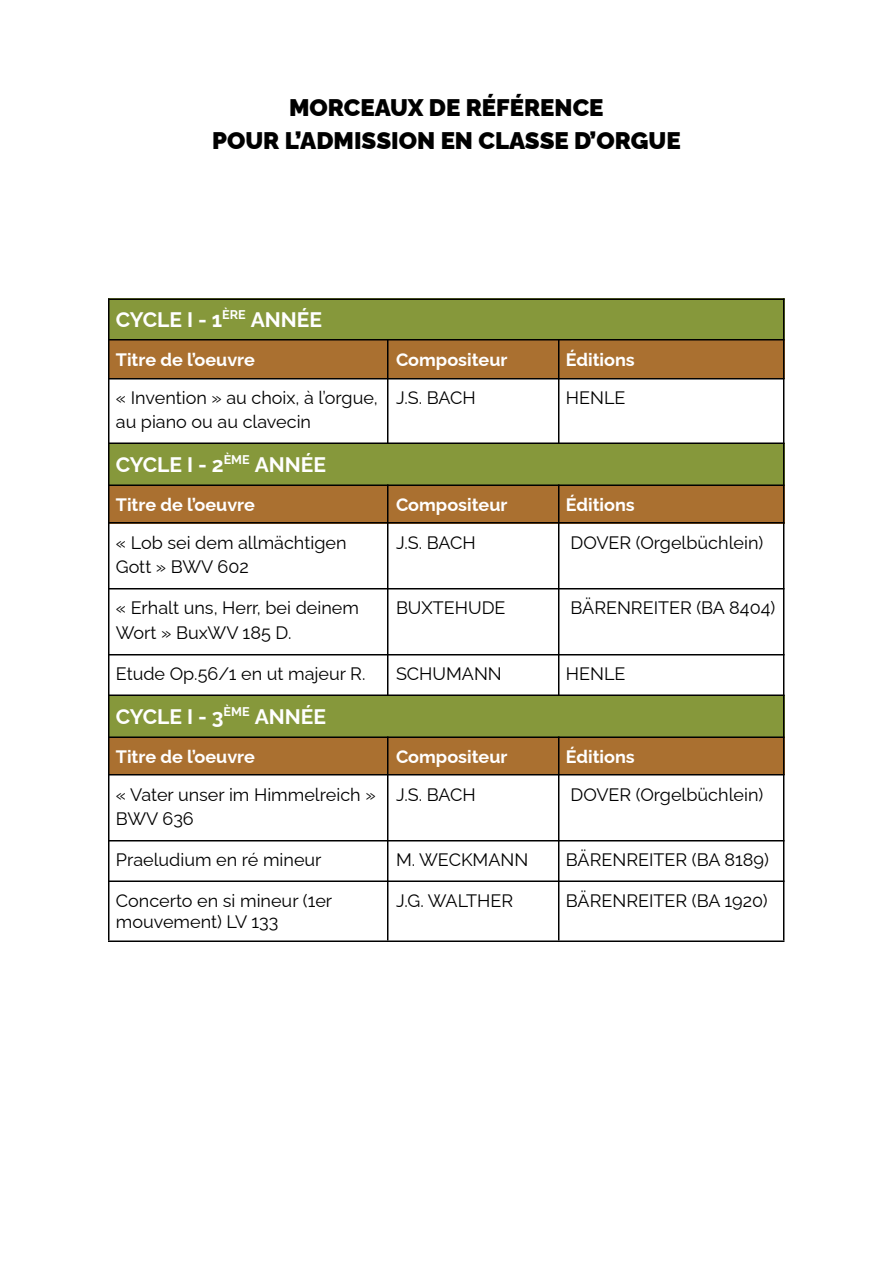
<style>
.page{position:relative;width:894px;height:1263px;background:#fff}
.page>*{position:absolute;margin:0;border:0;box-sizing:border-box;transform-origin:0 0}
.t1{font:900 24px/32.4px "Raleway";color:#000;text-align:center}
.t2{font:700 21px "Raleway";color:#fff}
.t3{font:18px/24.3px "Raleway";color:#000}
.t4{font:700 18px "Raleway";color:#fff}
</style>
<div class="page">
<div style="left:108px;top:299px;width:676px;height:41px;background:#86983b"></div>
<div style="left:108px;top:340px;width:280px;height:38px;background:#aa7030"></div>
<div style="left:388px;top:340px;width:170px;height:38px;background:#aa7030"></div>
<div style="left:558px;top:340px;width:226px;height:38px;background:#aa7030"></div>
<div style="left:108px;top:444px;width:676px;height:41px;background:#86983b"></div>
<div style="left:108px;top:485px;width:280px;height:39px;background:#aa7030"></div>
<div style="left:388px;top:485px;width:170px;height:39px;background:#aa7030"></div>
<div style="left:558px;top:485px;width:226px;height:39px;background:#aa7030"></div>
<div style="left:108px;top:696px;width:676px;height:41px;background:#86983b"></div>
<div style="left:108px;top:737px;width:280px;height:37px;background:#aa7030"></div>
<div style="left:388px;top:737px;width:170px;height:37px;background:#aa7030"></div>
<div style="left:558px;top:737px;width:226px;height:37px;background:#aa7030"></div>
<hr style="left:108px;top:299px;width:1px;height:641px;background:#000">
<hr style="left:387px;top:339px;width:2px;height:105px;background:#000">
<hr style="left:387px;top:485px;width:2px;height:211px;background:#000">
<hr style="left:387px;top:737px;width:2px;height:203px;background:#000">
<hr style="left:558px;top:339px;width:1px;height:105px;background:#000">
<hr style="left:558px;top:485px;width:1px;height:211px;background:#000">
<hr style="left:558px;top:737px;width:1px;height:203px;background:#000">
<hr style="left:783px;top:299px;width:2px;height:641px;background:#000">
<hr style="left:108px;top:299px;width:676px;height:1px;background:#000">
<hr style="left:108px;top:339px;width:676px;height:2px;background:#000">
<hr style="left:108px;top:378px;width:676px;height:2px;background:#000">
<hr style="left:108px;top:443px;width:676px;height:1px;background:#000">
<hr style="left:108px;top:485px;width:676px;height:1px;background:#000">
<hr style="left:108px;top:522px;width:676px;height:2px;background:#000">
<hr style="left:108px;top:588px;width:676px;height:2px;background:#000">
<hr style="left:108px;top:654px;width:676px;height:2px;background:#000">
<hr style="left:108px;top:695px;width:676px;height:1px;background:#000">
<hr style="left:108px;top:737px;width:676px;height:1px;background:#000">
<hr style="left:108px;top:774px;width:676px;height:2px;background:#000">
<hr style="left:108px;top:840px;width:676px;height:2px;background:#000">
<hr style="left:108px;top:881px;width:676px;height:1px;background:#000">
<hr style="left:108px;top:941px;width:676px;height:1px;background:#000">
<p class="t1" style="left:212px;top:92px;width:470px">MORCEAUX DE RÉFÉRENCE<br>POUR L’ADMISSION EN CLASSE D’ORGUE</p>
<p class="t2" style="left:116px;top:308px;width:208px">CYCLE I - 1<sup>ÈRE</sup> ANNÉE</p>
<p class="t4" style="left:116px;top:349px;width:141px">Titre de l’oeuvre</p>
<p class="t4" style="left:396px;top:349px;width:113px">Compositeur</p>
<p class="t4" style="left:566px;top:349px;width:71px">Éditions</p>
<p class="t3" style="left:116px;top:385px;width:264px">« Invention » au choix, à l’orgue, au piano ou au clavecin</p>
<p class="t3" style="left:396px;top:385px;width:81px">J.S. BACH</p>
<p class="t3" style="left:566px;top:385px;width:61px">HENLE</p>
<p class="t2" style="left:116px;top:453px;width:212px">CYCLE I - 2<sup>ÈME</sup> ANNÉE</p>
<p class="t4" style="left:116px;top:494px;width:141px">Titre de l’oeuvre</p>
<p class="t4" style="left:396px;top:494px;width:113px">Compositeur</p>
<p class="t4" style="left:566px;top:494px;width:71px">Éditions</p>
<p class="t3" style="left:116px;top:530px;width:232px">« Lob sei dem allmächtigen<br>Gott » BWV 602</p>
<p class="t3" style="left:396px;top:530px;width:81px">J.S. BACH</p>
<p class="t3" style="left:570px;top:530px;width:194px">DOVER (Orgelbüchlein)</p>
<p class="t3" style="left:116px;top:596px;width:245px">« Erhalt uns, Herr, bei deinem<br>Wort » BuxWV 185 D.</p>
<p class="t3" style="left:396px;top:596px;width:111px">BUXTEHUDE</p>
<p class="t3" style="left:570px;top:596px;width:206px">BÄRENREITER (BA 8404)</p>
<p class="t3" style="left:116px;top:661px;width:251px">Etude Op.56/1 en ut majeur R.</p>
<p class="t3" style="left:396px;top:661px;width:107px">SCHUMANN</p>
<p class="t3" style="left:566px;top:661px;width:61px">HENLE</p>
<p class="t2" style="left:116px;top:704px;width:212px">CYCLE I - 3<sup>ÈME</sup> ANNÉE</p>
<p class="t4" style="left:116px;top:746px;width:141px">Titre de l’oeuvre</p>
<p class="t4" style="left:396px;top:746px;width:113px">Compositeur</p>
<p class="t4" style="left:566px;top:746px;width:71px">Éditions</p>
<p class="t3" style="left:116px;top:782px;width:261px">« Vater unser im Himmelreich »<br>BWV 636</p>
<p class="t3" style="left:396px;top:782px;width:81px">J.S. BACH</p>
<p class="t3" style="left:570px;top:782px;width:194px">DOVER (Orgelbüchlein)</p>
<p class="t3" style="left:116px;top:848px;width:207px">Praeludium en ré mineur</p>
<p class="t3" style="left:396px;top:848px;width:134px">M. WECKMANN</p>
<p class="t3" style="left:566px;top:848px;width:205px">BÄRENREITER (BA 8189)</p>
<p class="t3" style="left:116px;top:890px;width:218px;line-height:21.1px">Concerto en si mineur (1er mouvement) LV 133</p>
<p class="t3" style="left:396px;top:889px;width:119px">J.G. WALTHER</p>
<p class="t3" style="left:566px;top:889px;width:203px">BÄRENREITER (BA 1920)</p>
</div>
